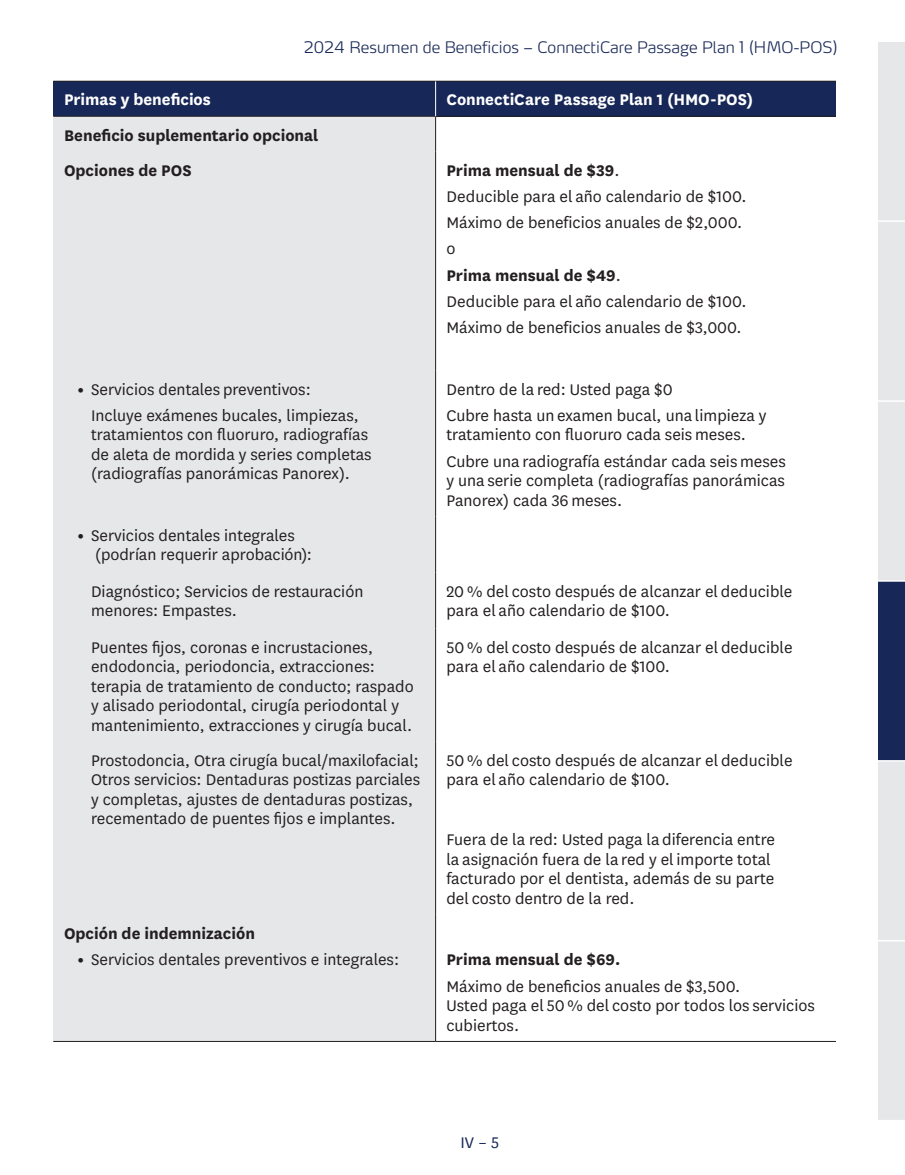
<style>
.page{position:relative;width:905px;height:1175px;background:#fff}
.page>*{position:absolute;margin:0;border:0;box-sizing:border-box;transform-origin:0 0}
.t1{font:18px/19.5px "National";color:#231f20}
.t2{font:700 18px "National";color:#231f20}
.t3{font:700 18px "National";color:#fff}
.t4{font:18px "National";color:#172757}
.t5{font:300 expanded 15.75px "Max Pro";color:#172757}
.s1{font-weight:400}
.s2{font-weight:800}
</style>
<div class="page">
<svg style="left:878px;top:42px;width:26px;height:1077px;background:#c3c7d0"></svg>
<div style="left:53px;top:81px;width:382px;height:35px;background:#172757"></div>
<div style="left:435px;top:81px;width:401px;height:35px;background:#172757"></div>
<div style="left:53px;top:116px;width:382px;height:35px;background:#e6e7e9"></div>
<div style="left:53px;top:151px;width:382px;height:219px;background:#e6e7e9"></div>
<div style="left:53px;top:370px;width:382px;height:146px;background:#e6e7e9"></div>
<div style="left:53px;top:516px;width:382px;height:56px;background:#e6e7e9"></div>
<div style="left:53px;top:572px;width:382px;height:56px;background:#e6e7e9"></div>
<div style="left:53px;top:628px;width:382px;height:113px;background:#e6e7e9"></div>
<div style="left:53px;top:741px;width:382px;height:173px;background:#e6e7e9"></div>
<div style="left:53px;top:914px;width:382px;height:127px;background:#e6e7e9"></div>
<hr style="left:435px;top:116px;width:1px;height:35px;background:#231f20">
<hr style="left:435px;top:151px;width:1px;height:219px;background:#231f20">
<hr style="left:435px;top:370px;width:1px;height:146px;background:#231f20">
<hr style="left:435px;top:516px;width:1px;height:56px;background:#231f20">
<hr style="left:435px;top:572px;width:1px;height:56px;background:#231f20">
<hr style="left:435px;top:628px;width:1px;height:113px;background:#231f20">
<hr style="left:435px;top:741px;width:1px;height:173px;background:#231f20">
<hr style="left:435px;top:914px;width:1px;height:127px;background:#231f20">
<hr style="left:53px;top:1041px;width:382px;height:1px;background:#231f20">
<hr style="left:435px;top:1041px;width:401px;height:1px;background:#231f20">
<hr style="left:53px;top:81px;width:382px;height:1px;background:#231f20">
<hr style="left:435px;top:81px;width:401px;height:1px;background:#231f20">
<hr style="left:53px;top:116px;width:382px;height:1px;background:#231f20">
<hr style="left:435px;top:116px;width:401px;height:1px;background:#231f20">
<hr style="left:435px;top:81px;width:1px;height:35px;background:#fff">
<p class="t5" style="left:304px;top:34px;width:535px">2024 Resumen de Beneficios – ConnectiCare Passage Plan 1 (HMO-POS)</p>
<p class="t3" style="left:64px;top:87px;width:148px">Primas y beneficios</p>
<p class="t3" style="left:446px;top:87px;width:308px">ConnectiCare Passage Plan 1 (HMO-POS)</p>
<p class="t2" style="left:64px;top:122px;width:256px">Beneficio suplementario opcional</p>
<p class="t2" style="left:64px;top:157px;width:129px">Opciones de POS</p>
<p class="t2" style="left:446px;top:157px;width:174px">Prima mensual de $39<span class="s1">.</span></p>
<p class="t1" style="left:446px;top:186px;width:302px">Deducible para el año calendario de $100.</p>
<p class="t1" style="left:446px;top:209px;width:297px;line-height:26.2px">Máximo de beneficios anuales de $2,000. o</p>
<p class="t2" style="left:446px;top:262px;width:176px">Prima mensual de $49<span class="s1">.</span></p>
<p class="t1" style="left:446px;top:291px;width:302px">Deducible para el año calendario de $100.</p>
<p class="t1" style="left:446px;top:317px;width:297px">Máximo de beneficios anuales de $3,000.</p>
<p class="t1" style="left:78px;top:378px;width:235px"><span class="s2">•</span> Servicios dentales preventivos:</p>
<p class="t1" style="left:91px;top:405px;width:282px">Incluye exámenes bucales, limpiezas, tratamientos con fluoruro, radiografías de aleta de mordida y series completas (radiografías panorámicas Panorex).</p>
<p class="t1" style="left:95px;top:524px;width:218px;text-indent:-17px"><span class="s2">•</span> Servicios dentales integrales (podrían requerir aprobación):</p>
<p class="t1" style="left:91px;top:580px;width:274px">Diagnóstico; Servicios de restauración menores: Empastes.</p>
<p class="t1" style="left:91px;top:637px;width:324px">Puentes fijos, coronas e incrustaciones, endodoncia, periodoncia, extracciones: terapia de tratamiento de conducto; raspado y alisado periodontal, cirugía periodontal y mantenimiento, extracciones y cirugía bucal.</p>
<p class="t1" style="left:91px;top:750px;width:330px">Prostodoncia, Otra cirugía bucal/maxilofacial; Otros servicios: Dentaduras postizas parciales y completas, ajustes de dentaduras postizas, recementado de puentes fijos e implantes.</p>
<p class="t2" style="left:64px;top:920px;width:192px">Opción de indemnización</p>
<p class="t1" style="left:78px;top:949px;width:323px"><span class="s2">•</span> Servicios dentales preventivos e integrales:</p>
<p class="t1" style="left:446px;top:378px;width:228px">Dentro de la red: Usted paga $0</p>
<p class="t1" style="left:446px;top:405px;width:321px">Cubre hasta un examen bucal, una limpieza y tratamiento con fluoruro cada seis meses.</p>
<p class="t1" style="left:446px;top:450px;width:341px;text-align:justify">Cubre una radiografía estándar cada seis meses y una serie completa (radiografías panorámicas Panorex) cada 36 meses.</p>
<p class="t1" style="left:446px;top:580px;width:347px">20 % del costo después de alcanzar el deducible para el año calendario de $100.</p>
<p class="t1" style="left:446px;top:637px;width:347px">50 % del costo después de alcanzar el deducible para el año calendario de $100.</p>
<p class="t1" style="left:446px;top:750px;width:347px">50 % del costo después de alcanzar el deducible para el año calendario de $100.</p>
<p class="t1" style="left:446px;top:829px;width:330px">Fuera de la red: Usted paga la diferencia entre la asignación fuera de la red y el importe total facturado por el dentista, además de su parte del costo dentro de la red.</p>
<p class="t2" style="left:446px;top:947px;width:175px">Prima mensual de $69.</p>
<p class="t1" style="left:446px;top:975px;width:370px">Máximo de beneficios anuales de $3,500.<br>Usted paga el 50 % del costo por todos los servicios cubiertos.</p>
<p class="t4" style="left:460px;top:1130px;width:40px">IV – 5</p>
</div>
